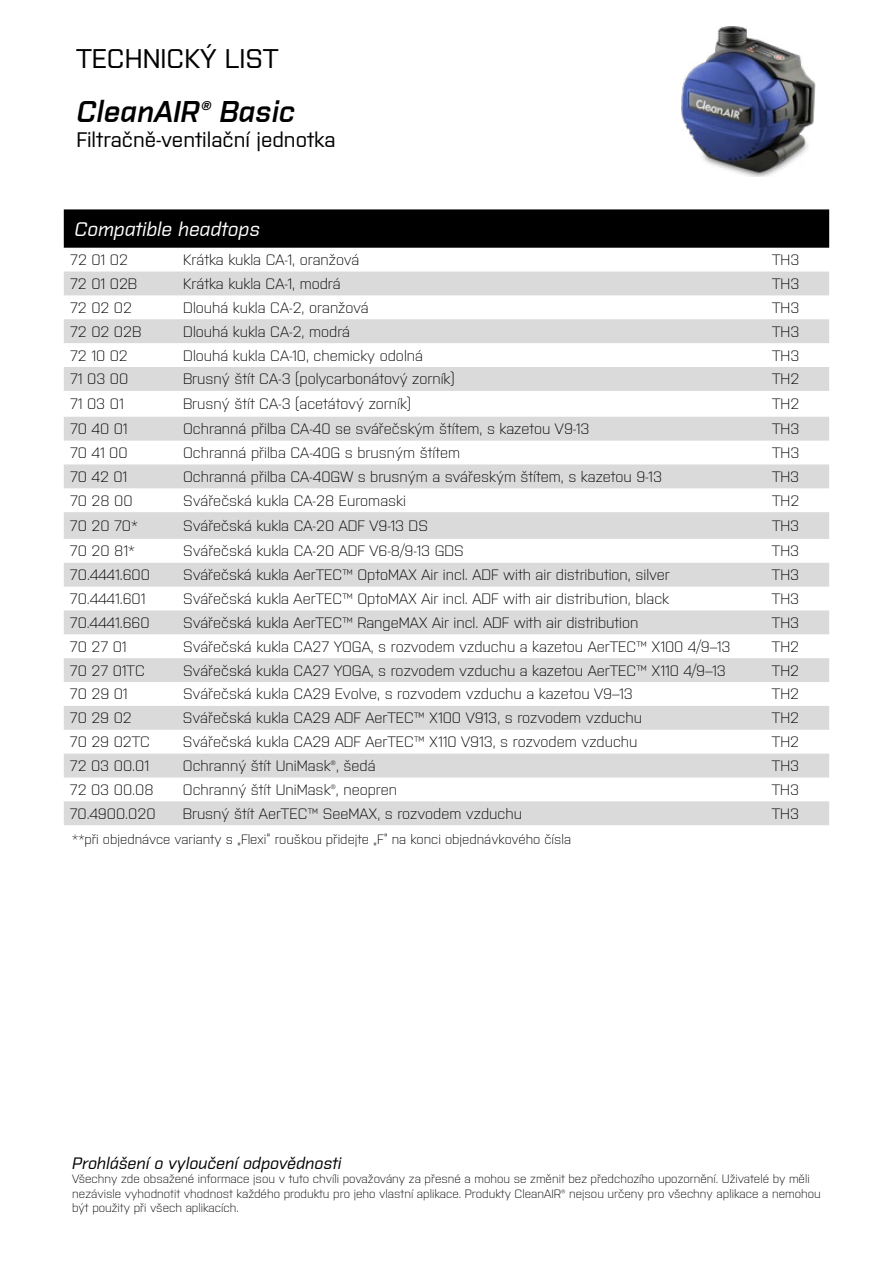
<style>
.page{position:relative;width:893px;height:1263px;background:#fff}
.page>*{position:absolute;margin:0;border:0;box-sizing:border-box;transform-origin:0 0}
.t1{font:italic 600 30px "Purista";color:#000}
.t2{font:500 27px "Purista";color:#000}
.t3{font:500 21px "Purista";color:#000}
.t4{font:italic 500 19.65px "Purista";color:#fff}
.t5{font:italic 500 16.5px "Purista";color:#000}
.t6{font:300 15px "Purista";color:#000}
.t7{font:300 13.5px "Purista";color:#000}
.t8{font:300 12px/14.4px "Purista";color:#000}
</style>
<div class="page">
<div style="left:64px;top:209px;width:765px;height:39px;background:#000"></div>
<svg style="left:64px;top:272px;width:765px;height:553px;fill:#dadada"></svg>
<img style="left:681px;top:26px;width:135px;height:150px">
<h2 class="t2" style="left:77px;top:39px;width:203px">TECHNICKÝ LIST</h2>
<h1 class="t1" style="left:77px;top:89px;width:220px">CleanAIR® Basic</h1>
<h3 class="t3" style="left:77px;top:124px;width:261px">Filtračně-ventilační jednotka</h3>
<h3 class="t4" style="left:74px;top:215px;width:187px">Compatible headtops</h3>
<p class="t6" style="left:70px;top:249px;width:59px">72 01 02</p>
<p class="t6" style="left:183px;top:249px;width:178px">Krátka kukla CA-1, oranžová</p>
<p class="t6" style="left:772px;top:249px;width:29px">TH3</p>
<p class="t6" style="left:70px;top:273px;width:68px">72 01 02B</p>
<p class="t6" style="left:183px;top:273px;width:159px">Krátka kukla CA-1, modrá</p>
<p class="t6" style="left:772px;top:273px;width:29px">TH3</p>
<p class="t6" style="left:70px;top:297px;width:63px">72 02 02</p>
<p class="t6" style="left:183px;top:297px;width:187px">Dlouhá kukla CA-2, oranžová</p>
<p class="t6" style="left:772px;top:297px;width:29px">TH3</p>
<p class="t6" style="left:70px;top:321px;width:73px">72 02 02B</p>
<p class="t6" style="left:183px;top:321px;width:168px">Dlouhá kukla CA-2, modrá</p>
<p class="t6" style="left:772px;top:321px;width:29px">TH3</p>
<p class="t6" style="left:70px;top:345px;width:59px">72 10 02</p>
<p class="t6" style="left:183px;top:345px;width:241px">Dlouhá kukla CA-10, chemicky odolná</p>
<p class="t6" style="left:772px;top:345px;width:29px">TH3</p>
<p class="t6" style="left:70px;top:368px;width:60px">71 03 00</p>
<p class="t6" style="left:183px;top:368px;width:273px">Brusný štít CA-3 (polycarbonátový zorník)</p>
<p class="t6" style="left:772px;top:368px;width:29px">TH2</p>
<p class="t6" style="left:70px;top:393px;width:55px">71 03 01</p>
<p class="t6" style="left:183px;top:393px;width:230px">Brusný štít CA-3 (acetátový zorník)</p>
<p class="t6" style="left:772px;top:393px;width:29px">TH2</p>
<p class="t6" style="left:70px;top:418px;width:59px">70 40 01</p>
<p class="t6" style="left:183px;top:418px;width:408px">Ochranná přilba CA-40 se svářečským štítem, s kazetou V9-13</p>
<p class="t6" style="left:772px;top:418px;width:29px">TH3</p>
<p class="t6" style="left:70px;top:442px;width:59px">70 41 00</p>
<p class="t6" style="left:183px;top:442px;width:278px">Ochranná přilba CA-40G s brusným štítem</p>
<p class="t6" style="left:772px;top:442px;width:29px">TH3</p>
<p class="t6" style="left:70px;top:466px;width:59px">70 42 01</p>
<p class="t6" style="left:183px;top:466px;width:480px">Ochranná přilba CA-40GW s brusným a svářeským štítem, s kazetou 9-13</p>
<p class="t6" style="left:772px;top:466px;width:29px">TH3</p>
<p class="t6" style="left:70px;top:490px;width:64px">70 28 00</p>
<p class="t6" style="left:183px;top:490px;width:224px">Svářečská kukla CA-28 Euromaski</p>
<p class="t6" style="left:772px;top:490px;width:29px">TH2</p>
<p class="t6" style="left:70px;top:515px;width:69px">70 20 70*</p>
<p class="t6" style="left:183px;top:515px;width:246px">Svářečská kukla CA-20 ADF V9-13 DS</p>
<p class="t6" style="left:772px;top:515px;width:29px">TH3</p>
<p class="t6" style="left:70px;top:540px;width:66px">70 20 81*</p>
<p class="t6" style="left:183px;top:540px;width:282px">Svářečská kukla CA-20 ADF V6-8/9-13 GDS</p>
<p class="t6" style="left:772px;top:540px;width:29px">TH3</p>
<p class="t6" style="left:70px;top:564px;width:82px">70.4441.600</p>
<p class="t6" style="left:183px;top:564px;width:488px">Svářečská kukla AerTEC™ OptoMAX Air incl. ADF with air distribution, silver</p>
<p class="t6" style="left:772px;top:564px;width:29px">TH3</p>
<p class="t6" style="left:70px;top:588px;width:77px">70.4441.601</p>
<p class="t6" style="left:183px;top:588px;width:487px">Svářečská kukla AerTEC™ OptoMAX Air incl. ADF with air distribution, black</p>
<p class="t6" style="left:772px;top:588px;width:29px">TH3</p>
<p class="t6" style="left:70px;top:612px;width:81px">70.4441.660</p>
<p class="t6" style="left:183px;top:612px;width:457px">Svářečská kukla AerTEC™ RangeMAX Air incl. ADF with air distribution</p>
<p class="t6" style="left:772px;top:612px;width:29px">TH3</p>
<p class="t6" style="left:70px;top:636px;width:58px">70 27 01</p>
<p class="t6" style="left:183px;top:636px;width:549px">Svářečská kukla CA27 YOGA, s rozvodem vzduchu a kazetou AerTEC™ X100 4/9–13</p>
<p class="t6" style="left:772px;top:636px;width:29px">TH2</p>
<p class="t6" style="left:70px;top:659px;width:76px">70 27 01TC</p>
<p class="t6" style="left:183px;top:659px;width:544px">Svářečská kukla CA27 YOGA, s rozvodem vzduchu a kazetou AerTEC™ X110 4/9–13</p>
<p class="t6" style="left:772px;top:659px;width:29px">TH2</p>
<p class="t6" style="left:70px;top:683px;width:59px">70 29 01</p>
<p class="t6" style="left:183px;top:683px;width:451px">Svářečská kukla CA29 Evolve, s rozvodem vzduchu a kazetou V9–13</p>
<p class="t6" style="left:772px;top:683px;width:29px">TH2</p>
<p class="t6" style="left:70px;top:707px;width:63px">70 29 02</p>
<p class="t6" style="left:183px;top:707px;width:460px">Svářečská kukla CA29 ADF AerTEC™ X100 V913, s rozvodem vzduchu</p>
<p class="t6" style="left:772px;top:707px;width:29px">TH2</p>
<p class="t6" style="left:70px;top:731px;width:82px">70 29 02TC</p>
<p class="t6" style="left:183px;top:731px;width:456px">Svářečská kukla CA29 ADF AerTEC™ X110 V913, s rozvodem vzduchu</p>
<p class="t6" style="left:772px;top:731px;width:29px">TH2</p>
<p class="t6" style="left:70px;top:755px;width:81px">72 03 00.01</p>
<p class="t6" style="left:183px;top:755px;width:194px">Ochranný štít UniMask®, šedá</p>
<p class="t6" style="left:772px;top:755px;width:29px">TH3</p>
<p class="t6" style="left:70px;top:779px;width:85px">72 03 00.08</p>
<p class="t6" style="left:183px;top:779px;width:216px">Ochranný štít UniMask®, neopren</p>
<p class="t6" style="left:772px;top:779px;width:29px">TH3</p>
<p class="t6" style="left:70px;top:803px;width:87px">70.4900.020</p>
<p class="t6" style="left:183px;top:803px;width:341px">Brusný štít AerTEC™ SeeMAX, s rozvodem vzduchu</p>
<p class="t6" style="left:772px;top:803px;width:29px">TH3</p>
<p class="t7" style="left:72px;top:829px;width:500px">**při objednávce varianty s „Flexi“ rouškou přidejte „F“ na konci objednávkového čísla</p>
<p class="t5" style="left:72px;top:1151px;width:271px">Prohlášení o vyloučení odpovědnosti</p>
<p class="t8" style="left:72px;top:1171px;width:750px">Všechny zde obsažené informace jsou v tuto chvíli považovány za přesné a mohou se změnit bez předchozího upozornění. Uživatelé by měli nezávisle vyhodnotit vhodnost každého produktu pro jeho vlastní aplikace. Produkty CleanAIR® nejsou určeny pro všechny aplikace a nemohou být použity při všech aplikacích.</p>
</div>
